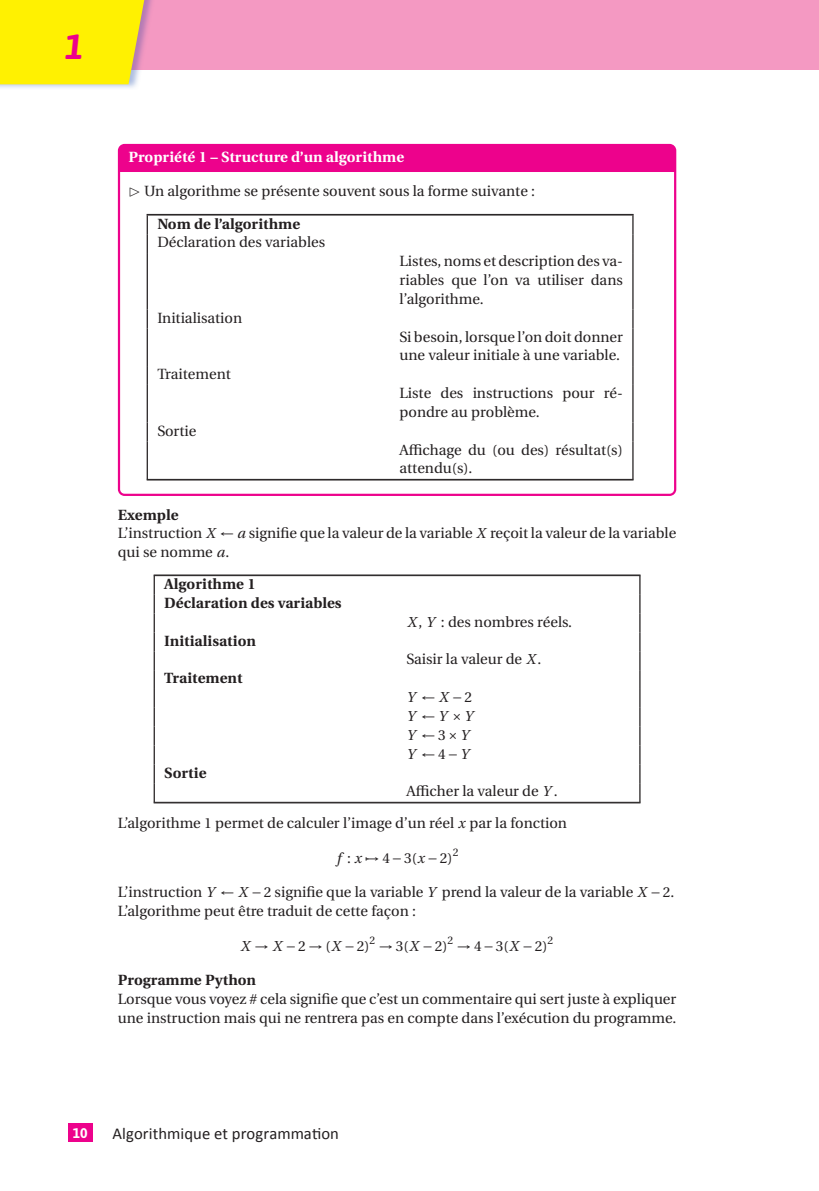
<style>
.page{position:relative;width:819px;height:1191px;background:#fff}
.page>*{position:absolute;margin:0;border:0;box-sizing:border-box;transform-origin:0 0}
.t1{font:italic 700 35px "Asap";color:#ed028c}
.t2{font:16.62px "Calibri";letter-spacing:.005em;color:#231f20}
.t3{font:15.75px/18.9px "Erewhon";color:#231f20}
.t4{font:700 15.75px/18.9px "Erewhon";color:#231f20}
.t5{font:700 15.75px "Erewhon";color:#fff}
.t6{font:14.35px "Utopia";color:#231f20}
.t7{font:italic 14.35px/18.9px "Utopia";color:#231f20}
.t8{font:700 14px "Asap";color:#fff}
.s1{font-weight:700}
.s2{font-family:"Utopia";font-style:italic;font-size:14.35px}
.s3{font-style:normal}
.s4{font-family:"Utopia";font-size:14.35px}
.s5{font-style:italic}
</style>
<div class="page">
<div style="left:0;top:0;width:818px;height:69px;background:#f499c2"></div>
<img style="left:149px;top:0;width:5px;height:24px">
<div style="left:118px;top:144px;width:558px;height:352px;background:#ed028c;border-radius:7px"></div>
<div style="left:120px;top:172px;width:554px;height:322px;background:#fff"></div>
<hr style="left:147px;top:214px;width:486px;height:1px;background:#231f20">
<hr style="left:147px;top:215px;width:486px;height:1px;background:#231f20">
<svg style="left:147px;top:215px;width:1px;height:38px"></svg>
<svg style="left:632px;top:215px;width:1px;height:38px"></svg>
<hr style="left:147px;top:253px;width:1px;height:56px;background:#231f20">
<hr style="left:632px;top:253px;width:1px;height:56px;background:#231f20">
<svg style="left:147px;top:309px;width:1px;height:19px"></svg>
<svg style="left:632px;top:309px;width:1px;height:19px"></svg>
<hr style="left:147px;top:328px;width:1px;height:38px;background:#231f20">
<hr style="left:632px;top:328px;width:1px;height:38px;background:#231f20">
<svg style="left:147px;top:366px;width:1px;height:19px"></svg>
<svg style="left:632px;top:366px;width:1px;height:19px"></svg>
<hr style="left:147px;top:385px;width:1px;height:37px;background:#231f20">
<hr style="left:632px;top:385px;width:1px;height:37px;background:#231f20">
<svg style="left:147px;top:422px;width:1px;height:19px"></svg>
<svg style="left:632px;top:422px;width:1px;height:19px"></svg>
<hr style="left:147px;top:441px;width:1px;height:38px;background:#231f20">
<hr style="left:632px;top:441px;width:1px;height:38px;background:#231f20">
<hr style="left:147px;top:479px;width:486px;height:1px;background:#231f20">
<hr style="left:147px;top:480px;width:486px;height:1px;background:#231f20">
<hr style="left:154px;top:574px;width:486px;height:1px;background:#231f20">
<hr style="left:154px;top:575px;width:486px;height:1px;background:#231f20">
<svg style="left:154px;top:576px;width:1px;height:226px"></svg>
<svg style="left:639px;top:576px;width:1px;height:226px"></svg>
<hr style="left:154px;top:802px;width:486px;height:1px;background:#231f20">
<div style="left:68px;top:1123px;width:25px;height:18px;background:#ed028c"></div>
<svg style="left:0;top:0;width:149px;height:84px;background:#fbea11"></svg>
<svg style="left:130px;top:188px;width:9px;height:9px"></svg>
<h1 class="t1" style="left:64px;top:23px;width:20px">1</h1>
<p class="t5" style="left:128px;top:145px;width:277px">Propriété 1 – Structure d’un algorithme</p>
<p class="t3" style="left:144px;top:182px;width:392px">Un algorithme se présente souvent sous la forme suivante :</p>
<p class="t4" style="left:157px;top:213px;width:144px">Nom de l’algorithme</p>
<p class="t3" style="left:157px;top:233px;width:169px">Déclaration des variables</p>
<p class="t3" style="left:399px;top:252px;width:225px;text-align:justify">Listes, noms et description des va&shy;riables que l’on va utiliser dans l’algorithme.</p>
<p class="t3" style="left:157px;top:308px;width:86px">Initialisation</p>
<p class="t3" style="left:399px;top:327px;width:225px">Si besoin, lorsque l’on doit donner une valeur initiale à une variable.</p>
<p class="t3" style="left:157px;top:365px;width:75px">Traitement</p>
<p class="t3" style="left:399px;top:384px;width:225px">Liste des instructions pour ré&shy;pondre au problème.</p>
<p class="t3" style="left:157px;top:421px;width:41px">Sortie</p>
<p class="t3" style="left:399px;top:440px;width:225px">Affichage du (ou des) résultat(s) attendu(s).</p>
<p class="t3" style="left:118px;top:505px;width:560px"><span class="s1">Exemple<br></span>L’instruction <span class="s2">X</span> ← <span class="s2">a</span> signifie que la valeur de la variable <span class="s2">X</span> reçoit la valeur de la variable qui se nomme <span class="s2">a</span>.</p>
<p class="t4" style="left:164px;top:574px;width:179px">Algorithme 1<br>Déclaration des variables</p>
<p class="t3" style="left:407px;top:612px;width:166px"><span class="s2">X</span>, <span class="s2">Y</span> : des nombres réels.</p>
<p class="t4" style="left:164px;top:630px;width:93px">Initialisation</p>
<p class="t3" style="left:406px;top:650px;width:136px">Saisir la valeur de <span class="s2">X</span> .</p>
<p class="t4" style="left:164px;top:668px;width:80px">Traitement</p>
<p class="t7" style="left:406px;top:688px;width:68px">Y ←X−<span class="s3">2<br></span>Y←Y Y<br>Y←<span class="s3">3</span> Y<br>Y ←<span class="s3">4</span>−Y</p>
<p class="t4" style="left:164px;top:762px;width:44px">Sortie</p>
<p class="t3" style="left:118px;top:775px;width:450px;line-height:32px;text-indent:288px">Afficher la valeur de <span class="s2">Y</span> .<br>L’algorithme <span class="s4">1</span> permet de calculer l’image d’un réel <span class="s2">x</span> par la fonction</p>
<p class="t6" style="left:336px;top:850px;width:123px"><span class="s5">f</span> :<span class="s5">x</span> →4−3(<span class="s5">x</span>−2)<sup>2</sup></p>
<p class="t3" style="left:118px;top:883px;width:558px">L’instruction <span class="s2">Y</span> ← <span class="s2">X</span> −<span class="s4">2</span> signifie que la variable <span class="s2">Y</span> prend la valeur de la variable <span class="s2">X</span> −<span class="s4">2</span>.<br>L’algorithme peut être traduit de cette façon :</p>
<p class="t6" style="left:240px;top:938px;width:314px"><span class="s5">X</span> →<span class="s5">X</span> −2→(<span class="s5">X</span> −2)<sup>2</sup> →3(<span class="s5">X</span> −2)<sup>2</sup> →4−3(<span class="s5">X</span> −2)<sup>2</sup></p>
<p class="t4" style="left:118px;top:970px;width:140px">Programme Python</p>
<p class="t3" style="left:118px;top:989px;width:560px">Lorsque vous voyez # cela signifie que c’est un commentaire qui sert juste à expliquer une instruction mais qui ne rentrera pas en compte dans l’exécution du programme.</p>
<p class="t8" style="left:73px;top:1123px;width:17px">10</p>
<p class="t2" style="left:112px;top:1123px;width:228px">Algorithmique et programmation</p>
</div>
